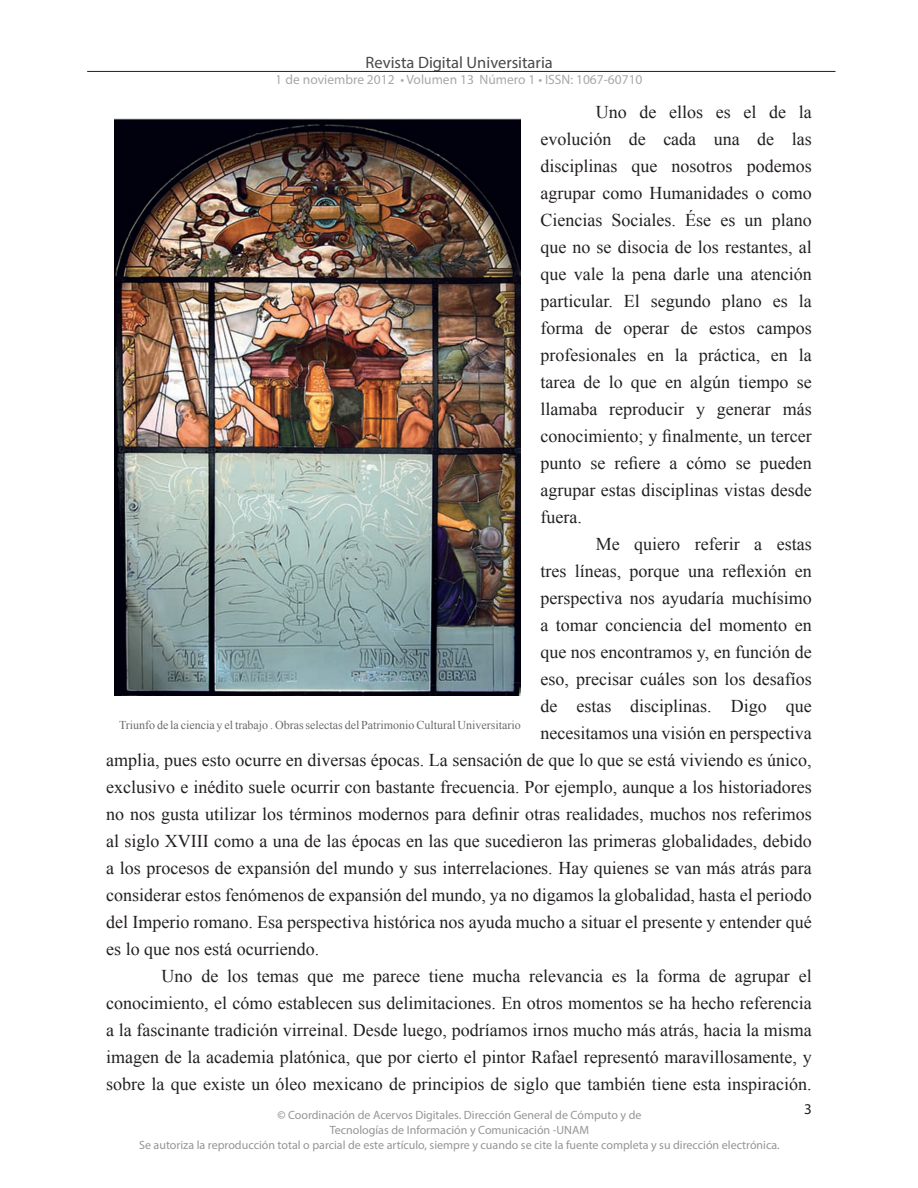
<style>
.page{position:relative;width:918px;height:1188px;background:#fff}
.page>*{position:absolute;margin:0;border:0;box-sizing:border-box;transform-origin:0 0}
.contenido{font:18px/27px "Times New Roman";color:#231f20;text-align:justify}
.t1{font:16.5px "Myriad Pro";color:#231f20}
.t2{font:15px "Myriad Pro";color:#231f20}
.t3{font:13.5px "Myriad Pro";color:#939598}
.t4{font:12px/15px "Myriad Pro";color:#939598;text-align:center}
.pie_de_foto{font:12px "Times New Roman";color:#696969}
.s1{color:#808285}
</style>
<div class="page">
<hr style="left:87px;top:71px;width:749px;height:1px;background:#231f20">
<img style="left:115px;top:118px;width:405px;height:578px">
<p class="t1" style="left:366px;top:52px;width:189px">Revista Digital Universitaria</p>
<p class="t3" style="left:276px;top:71px;width:368px">1 de noviembre 2012 • Volumen 13 Número 1 • ISSN: 1067-60710</p>
<p class="contenido" style="left:540px;top:99px;width:273px;text-indent:55px">Uno de ellos es el de la evolución de cada una de las disciplinas que nosotros podemos agrupar como Humanidades o como Ciencias Sociales. Ése es un plano que no se disocia de los restantes, al que vale la pena darle una atención particular. El segundo plano es la forma de operar de estos campos profesionales en la práctica, en la tarea de lo que en algún tiempo se llamaba reproducir y generar más conocimiento; y finalmente, un tercer punto se refiere a cómo se pueden agrupar estas disciplinas vistas desde fuera.</p>
<p class="contenido" style="left:596px;top:531px;width:218px">Me quiero referir a estas</p>
<p class="contenido" style="left:540px;top:558px;width:273px">tres líneas, porque una reflexión en</p>
<p class="contenido" style="left:540px;top:585px;width:273px">perspectiva nos ayudaría muchísimo</p>
<p class="contenido" style="left:540px;top:612px;width:273px">a tomar conciencia del momento en</p>
<p class="contenido" style="left:540px;top:639px;width:273px">que nos encontramos y, en función de</p>
<p class="contenido" style="left:540px;top:666px;width:273px">eso, precisar cuáles son los desafíos</p>
<p class="contenido" style="left:540px;top:693px;width:273px">de estas disciplinas. Digo que</p>
<p class="contenido" style="left:540px;top:720px;width:273px">necesitamos una visión en perspectiva</p>
<p class="contenido" style="left:106px;top:747px;width:707px">amplia, pues esto ocurre en diversas épocas. La sensación de que lo que se está viviendo es único,</p>
<p class="contenido" style="left:106px;top:774px;width:707px">exclusivo e inédito suele ocurrir con bastante frecuencia. Por ejemplo, aunque a los historiadores</p>
<p class="contenido" style="left:106px;top:801px;width:707px">no nos gusta utilizar los términos modernos para definir otras realidades, muchos nos referimos</p>
<p class="contenido" style="left:106px;top:828px;width:707px">al siglo XVIII como a una de las épocas en las que sucedieron las primeras globalidades, debido</p>
<p class="contenido" style="left:106px;top:855px;width:707px">a los procesos de expansión del mundo y sus interrelaciones. Hay quienes se van más atrás para</p>
<p class="contenido" style="left:106px;top:882px;width:707px">considerar estos fenómenos de expansión del mundo, ya no digamos la globalidad, hasta el periodo</p>
<p class="contenido" style="left:106px;top:909px;width:707px">del Imperio romano. Esa perspectiva histórica nos ayuda mucho a situar el presente y entender qué</p>
<p class="contenido" style="left:106px;top:936px;width:214px">es lo que nos está ocurriendo.</p>
<p class="contenido" style="left:106px;top:963px;width:707px;text-indent:55px">Uno de los temas que me parece tiene mucha relevancia es la forma de agrupar el conocimiento, el cómo establecen sus delimitaciones. En otros momentos se ha hecho referencia a la fascinante tradición virreinal. Desde luego, podríamos irnos mucho más atrás, hacia la misma imagen de la academia platónica, que por cierto el pintor Rafael representó maravillosamente, y sobre la que existe un óleo mexicano de principios de siglo que también tiene esta inspiración.</p>
<p class="pie_de_foto" style="left:119px;top:717px;width:403px">Triunfo de la ciencia y el trabajo . Obras selectas del Patrimonio Cultural Universitario</p>
<p class="t4" style="left:139px;top:1108px;width:642px"><span class="s1">©</span> Coordinación de Acervos Digitales. Dirección General de Cómputo y de<br>Tecnologías de Información y Comunicación -UNAM<br>Se autoriza la reproducción total o parcial de este artículo, siempre y cuando se cite la fuente completa y su dirección electrónica.</p>
<p class="t2" style="left:804px;top:1100px;width:9px">3</p>
</div>
